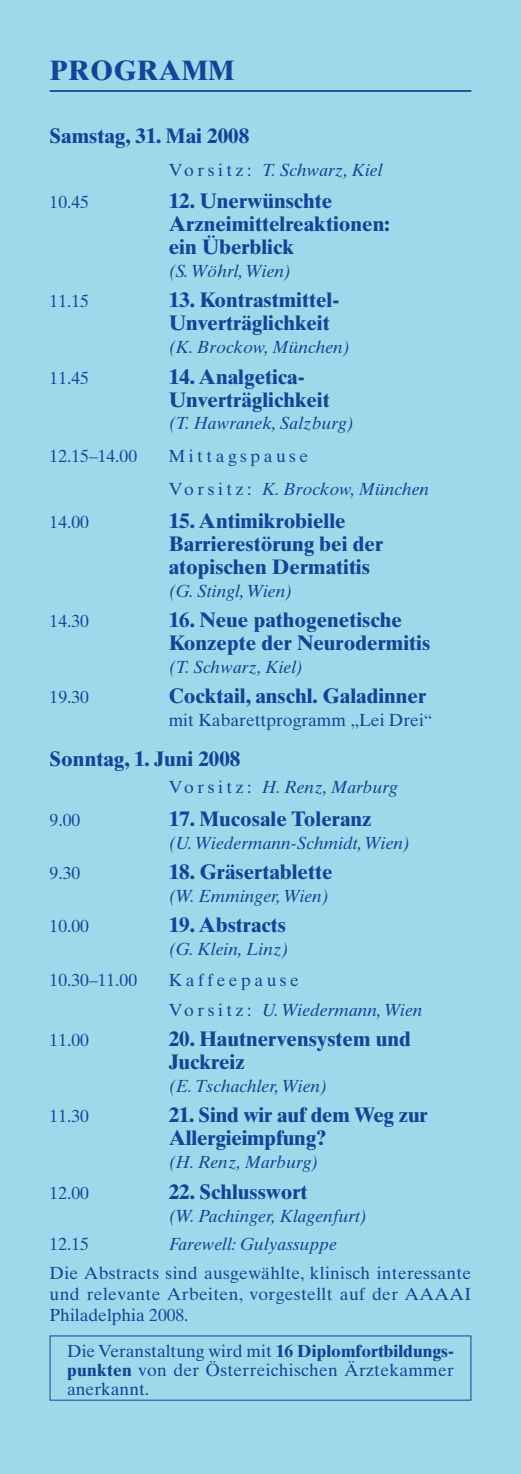
<style>
.page{position:relative;width:521px;height:1474px;background:#fff}
.page>*{position:absolute;margin:0;border:0;box-sizing:border-box;transform-origin:0 0}
.t1{font:700 28px "Times Ten";color:#164397}
.t2{font:700 21px/22.9px "Times Ten";color:#164397}
.t3{font:17.5px/21.2px "Times Ten";color:#164397;text-align:justify}
.t4{font:italic 17.5px "Times Ten";color:#164397}
.t5{font:17.5px/32.7px "Times Ten";letter-spacing:.2em;color:#164397}
.s1{font-style:normal}
.s2{font-style:italic}
.s3{font-weight:700}
</style>
<div class="page">
<div style="left:0;top:0;width:521px;height:1473px;background:#9cdaeb"></div>
<hr style="left:50px;top:90px;width:421px;height:2px;background:#164397">
<h1 class="t1" style="left:50px;top:60px;width:187px">PROGRAMM</h1>
<p class="t2" style="left:50px;top:126px;width:201px">Samstag, 31. Mai 2008</p>
<p class="t4" style="left:169px;top:163px;width:215px"><span class="s1">Vo r s i t z :</span> T. Schwarz, Kiel</p>
<p class="t3" style="left:50px;top:194px;width:41px">10.45</p>
<p class="t2" style="left:169px;top:192px;width:222px">12. Unerwünschte<br>Arzneimittelreaktionen: ein Überblick</p>
<p class="t4" style="left:169px;top:264px;width:124px">(S. Wöhrl, Wien)</p>
<p class="t3" style="left:50px;top:293px;width:41px">11.15</p>
<p class="t2" style="left:169px;top:291px;width:172px">13. Kontrastmittel-<br>Unverträglichkeit</p>
<p class="t4" style="left:169px;top:341px;width:183px">(K. Brockow, München)</p>
<p class="t3" style="left:50px;top:369px;width:41px">11.45</p>
<p class="t2" style="left:169px;top:367px;width:163px">14. Analgetica-<br>Unverträglichkeit</p>
<p class="t4" style="left:169px;top:417px;width:187px">(T. Hawranek, Salzburg)</p>
<p class="t3" style="left:50px;top:447px;width:89px">12.15–14.00</p>
<p class="t5" style="left:169px;top:441px;width:262px">Mittagspause<br>Vo r s i t z : <span class="s2">K. Brockow, München</span></p>
<p class="t3" style="left:50px;top:513px;width:41px">14.00</p>
<p class="t2" style="left:169px;top:511px;width:216px">15. Antimikrobielle<br>Barrierestörung bei der atopischen Dermatitis</p>
<p class="t4" style="left:169px;top:584px;width:125px">(G. Stingl, Wien)</p>
<p class="t3" style="left:50px;top:612px;width:41px">14.30</p>
<p class="t2" style="left:169px;top:610px;width:263px">16. Neue pathogenetische<br>Konzepte der Neurodermitis</p>
<p class="t4" style="left:169px;top:660px;width:136px">(T. Schwarz, Kiel)</p>
<p class="t3" style="left:50px;top:688px;width:41px">19.30</p>
<p class="t2" style="left:169px;top:686px;width:259px">Cocktail, anschl. Galadinner</p>
<p class="t3" style="left:169px;top:711px;width:265px">mit Kabarettprogramm „Lei Drei“</p>
<p class="t2" style="left:50px;top:749px;width:192px">Sonntag, 1. Juni 2008</p>
<p class="t4" style="left:169px;top:780px;width:231px"><span class="s1">Vo r s i t z :</span> H. Renz, Marburg</p>
<p class="t3" style="left:50px;top:811px;width:32px">9.00</p>
<p class="t2" style="left:169px;top:809px;width:204px">17. Mucosale Toleranz</p>
<p class="t4" style="left:169px;top:836px;width:243px">(U. Wiedermann-Schmidt, Wien)</p>
<p class="t3" style="left:50px;top:864px;width:32px">9.30</p>
<p class="t2" style="left:169px;top:862px;width:165px">18. Gräsertablette</p>
<p class="t4" style="left:169px;top:889px;width:162px">(W. Emminger, Wien)</p>
<p class="t3" style="left:50px;top:917px;width:41px">10.00</p>
<p class="t2" style="left:169px;top:915px;width:119px">19. Abstracts</p>
<p class="t4" style="left:169px;top:942px;width:121px">(G. Klein, Linz)</p>
<p class="t3" style="left:50px;top:970px;width:89px">10.30–11.00</p>
<p class="t5" style="left:169px;top:966px;width:255px;line-height:30.3px">Kaffeepause<br>Vo r s i t z : <span class="s2">U. Wiedermann, Wien</span></p>
<p class="t3" style="left:50px;top:1031px;width:41px">11.00</p>
<p class="t2" style="left:169px;top:1029px;width:244px">20. Hautnervensystem und<br>Juckreiz</p>
<p class="t4" style="left:169px;top:1079px;width:160px">(E. Tschachler, Wien)</p>
<p class="t3" style="left:50px;top:1107px;width:41px">11.30</p>
<p class="t2" style="left:169px;top:1105px;width:260px">21. Sind wir auf dem Weg zur<br>Allergieimpfung?</p>
<p class="t4" style="left:169px;top:1155px;width:151px">(H. Renz, Marburg)</p>
<p class="t3" style="left:50px;top:1183px;width:41px">12.00</p>
<p class="t2" style="left:169px;top:1182px;width:140px">22. Schlusswort</p>
<p class="t4" style="left:169px;top:1208px;width:200px">(W. Pachinger, Klagenfurt)</p>
<p class="t3" style="left:50px;top:1235px;width:41px">12.15</p>
<p class="t4" style="left:169px;top:1237px;width:170px">Farewell: Gulyassuppe</p>
<p class="t3" style="left:50px;top:1263px;width:423px">Die Abstracts sind ausgewählte, klinisch interessante und relevante Arbeiten, vorgestellt auf der AAAAI Philadelphia 2008.</p>
<p class="t3" style="left:67px;top:1342px;width:388px;line-height:19.2px">Die Veranstaltung wird mit <span class="s3">16 Diplomfortbildungs&shy;punkten</span> von der Österreichischen Ärztekammer anerkannt.</p>
</div>
